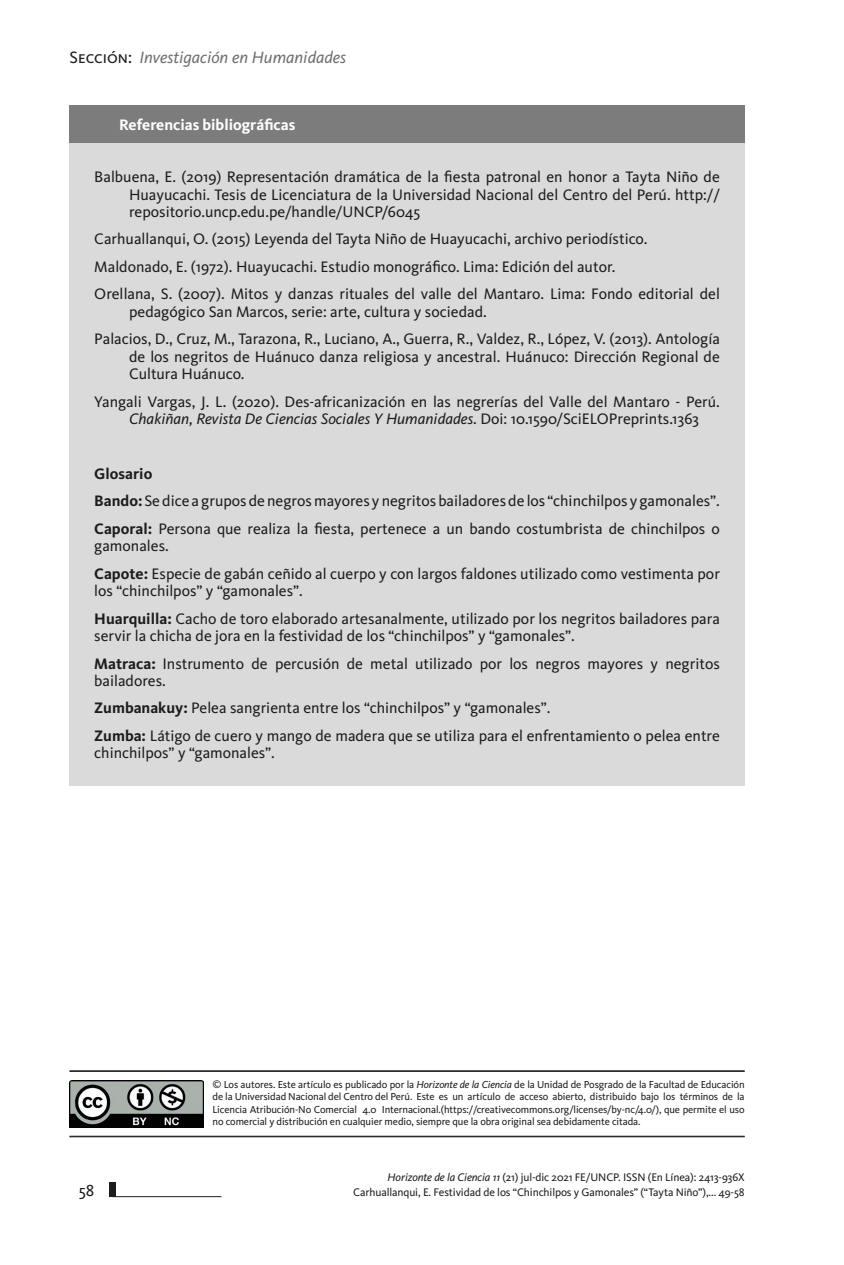
<style>
.page{position:relative;width:844px;height:1265px;background:#fff}
.page>*{position:absolute;margin:0;border:0;box-sizing:border-box;transform-origin:0 0}
.t1{font:italic 16.97px "Kievit";color:#70706f}
.t2{font:16.62px "Kievit";color:#1d1d1b}
.t3{font:15.75px/27.5px "Kievit";color:#1d1d1b}
.t4{font:700 15.75px "Kievit";color:#fff}
.t5{font:11.38px/14.9px "Kievit";letter-spacing:-.01em;color:#1d1d1b;text-align:right}
.t6{font:10.5px/12.2px "Kievit";letter-spacing:-.01em;color:#1d1d1b;text-align:justify}
.s1{font-family:"Kievit Book SC";font-style:normal;color:#1d1d1b}
.s2{font-style:italic}
.s3{font-weight:700}
</style>
<div class="page">
<hr style="left:112px;top:1196px;width:109px;height:1px;background:#1d1d1b">
<div style="left:109px;top:1182px;width:6px;height:15px;background:#1d1d1b"></div>
<div style="left:69px;top:143px;width:675px;height:643px;background:#dadada"></div>
<div style="left:69px;top:105px;width:675px;height:38px;background:#7c7c7c"></div>
<img style="left:69px;top:1080px;width:134px;height:47px">
<hr style="left:69px;top:1070px;width:675px;height:1px;background:#1d1d1b">
<hr style="left:69px;top:1071px;width:675px;height:1px;background:#1d1d1b">
<hr style="left:69px;top:1136px;width:675px;height:1px;background:#1d1d1b">
<p class="t1" style="left:69px;top:47px;width:278px"><span class="s1">Sección:</span> Investigación en Humanidades</p>
<p class="t4" style="left:119px;top:115px;width:178px">Referencias bibliográficas</p>
<p class="t3" style="left:129px;top:168px;width:592px;line-height:17.5px;text-align:justify;text-indent:-35px">Balbuena, E. (2019) Representación dramática de la fiesta patronal en honor a Tayta Niño de Huayucachi. Tesis de Licenciatura de la Universidad Nacional del Centro del Perú. http:// repositorio.uncp.edu.pe/handle/UNCP/6045</p>
<p class="t3" style="left:94px;top:226px;width:627px">Carhuallanqui, O. (2015) Leyenda del Tayta Niño de Huayucachi, archivo periodístico.<br>Maldonado, E. (1972). Huayucachi. Estudio monográfico. Lima: Edición del autor.<br>Orellana, S. (2007). Mitos y danzas rituales del valle del Mantaro. Lima: Fondo editorial del</p>
<p class="t3" style="left:94px;top:298px;width:627px;text-indent:35px">pedagógico San Marcos, serie: arte, cultura y sociedad.<br>Palacios, D., Cruz, M., Tarazona, R., Luciano, A., Guerra, R., Valdez, R., López, V. (2013). Antología</p>
<p class="t3" style="left:129px;top:348px;width:592px;line-height:17.5px">de los negritos de Huánuco danza religiosa y ancestral. Huánuco: Dirección Regional de<br>Cultura Huánuco.</p>
<p class="t3" style="left:129px;top:393px;width:592px;line-height:17.5px;text-indent:-35px">Yangali Vargas, J. L. (2020). Des-africanización en las negrerías del Valle del Mantaro - Perú.<br><span class="s2">Chakiñan, Revista De Ciencias Sociales Y Humanidades</span>. Doi: 10.1590/SciELOPreprints.1363</p>
<p class="t3" style="left:94px;top:460px;width:627px"><span class="s3">Glosario<br>Bando:</span> Se dice a grupos de negros mayores y negritos bailadores de los “chinchilpos y gamonales”.<br><span class="s3">Caporal:</span> Persona que realiza la fiesta, pertenece a un bando costumbrista de chinchilpos o</p>
<p class="t3" style="left:94px;top:532px;width:627px">gamonales.<br><span class="s3">Capote:</span> Especie de gabán ceñido al cuerpo y con largos faldones utilizado como vestimenta por</p>
<p class="t3" style="left:94px;top:577px;width:627px">los “chinchilpos” y “gamonales”.<br><span class="s3">Huarquilla:</span> Cacho de toro elaborado artesanalmente, utilizado por los negritos bailadores para</p>
<p class="t3" style="left:94px;top:622px;width:627px">servir la chicha de jora en la festividad de los “chinchilpos” y “gamonales”.<br><span class="s3">Matraca:</span> Instrumento de percusión de metal utilizado por los negros mayores y negritos</p>
<p class="t3" style="left:94px;top:667px;width:627px">bailadores.<br><span class="s3">Zumbanakuy:</span> Pelea sangrienta entre los “chinchilpos” y “gamonales”.<br><span class="s3">Zumba:</span> Látigo de cuero y mango de madera que se utiliza para el enfrentamiento o pelea entre</p>
<p class="t3" style="left:94px;top:740px;width:182px">chinchilpos” y “gamonales”.</p>
<p class="t2" style="left:79px;top:1181px;width:17px">58</p>
<p class="t6" style="left:212px;top:1079px;width:533px">© Los autores. Este artículo es publicado por la <span class="s2">Horizonte de la Ciencia</span> de la Unidad de Posgrado de la Facultad de Educación de la Universidad Nacional del Centro del Perú. Este es un artículo de acceso abierto, distribuido bajo los términos de la Licencia Atribución-No Comercial 4.0 Internacional.(https://creativecommons.org/licenses/by-nc/4.0/), que permite el uso no comercial y distribución en cualquier medio, siempre que la obra original sea debidamente citada.</p>
<p class="t5" style="left:353px;top:1170px;width:393px"><span class="s2">Horizonte de la Ciencia 11</span> (21) jul-dic 2021 FE/UNCP. ISSN (En Línea): 2413-936X<br>Carhuallanqui, E. Festividad de los “Chinchilpos y Gamonales” (“Tayta Niño”),... 49-58</p>
</div>
